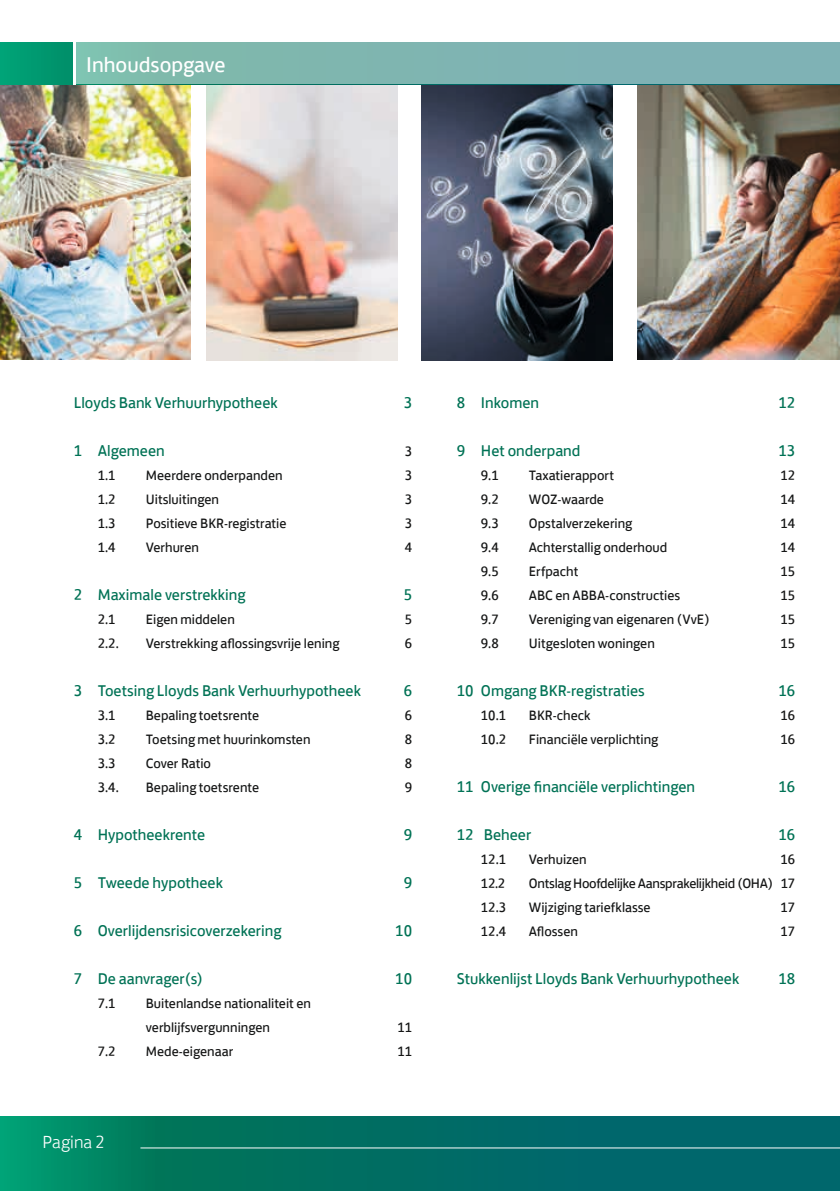
<style>
.page{position:relative;width:840px;height:1191px;background:#fff}
.page>*{position:absolute;margin:0;border:0;box-sizing:border-box;transform-origin:0 0}
.t1{font:22px "Lloyds Bank Jack";color:#fff}
.t2{font:300 18px "Lloyds Bank Jack";color:#fff}
.BODY{font:16px "Lloyds Bank Jack";color:#007255}
.BODY-2{font:14px/24px "Lloyds Bank Jack";color:#151616}
.BODY-3{font:14px "Lloyds Bank Jack";letter-spacing:-.02em;color:#151616}
</style>
<div class="page">
<svg style="left:0;top:1116px;width:839px;height:75px;background:#017266"></svg>
<hr style="left:140px;top:1147px;width:699px;height:1px;background:#fff">
<img style="left:0;top:84px;width:190px;height:276px">
<img style="left:206px;top:84px;width:191px;height:276px">
<img style="left:636px;top:84px;width:203px;height:276px">
<img style="left:421px;top:84px;width:191px;height:276px">
<div style="left:0;top:43px;width:839px;height:41px;background:#009a71"></div>
<div style="left:74px;top:43px;width:765px;height:41px;background:#7fb4b2"></div>
<hr style="left:74px;top:42px;width:2px;height:42px;background:#fff">
<h1 class="t1" style="left:86px;top:46px;width:138px">Hypotheek ids</h1>
<p class="t1" style="left:86px;top:46px;width:141px">Inhoudsopgave</p>
<p class="BODY" style="left:74px;top:390px;width:205px">Lloyds Bank Verhuurhypotheek</p>
<p class="BODY" style="left:403px;top:390px;width:10px">3</p>
<p class="BODY" style="left:74px;top:438px;width:92px">1 Algemeen</p>
<p class="BODY-2" style="left:404px;top:438px;width:9px">3</p>
<p class="BODY-2" style="left:98px;top:462px;width:19px">1.1</p>
<p class="BODY-2" style="left:146px;top:462px;width:138px">Meerdere onderpanden</p>
<p class="BODY-2" style="left:404px;top:462px;width:9px">3</p>
<p class="BODY-2" style="left:98px;top:486px;width:19px">1.2</p>
<p class="BODY-2" style="left:146px;top:486px;width:75px">Uitsluitingen</p>
<p class="BODY-2" style="left:404px;top:486px;width:9px">3</p>
<p class="BODY-2" style="left:98px;top:510px;width:19px">1.3</p>
<p class="BODY-2" style="left:146px;top:510px;width:142px">Positieve BKR-registratie</p>
<p class="BODY-2" style="left:404px;top:510px;width:9px">3</p>
<p class="BODY-2" style="left:98px;top:534px;width:19px">1.4</p>
<p class="BODY-2" style="left:146px;top:534px;width:55px">Verhuren</p>
<p class="BODY-2" style="left:404px;top:534px;width:9px">4</p>
<p class="BODY" style="left:74px;top:582px;width:173px">2 Maximale verstrekking</p>
<p class="BODY" style="left:403px;top:582px;width:10px">5</p>
<p class="BODY-2" style="left:98px;top:606px;width:19px">2.1</p>
<p class="BODY-2" style="left:146px;top:606px;width:90px">Eigen middelen</p>
<p class="BODY-2" style="left:404px;top:606px;width:9px">5</p>
<p class="BODY-2" style="left:98px;top:630px;width:22px">2.2.</p>
<p class="BODY-2" style="left:146px;top:630px;width:195px">Verstrekking aflossingsvrije lening</p>
<p class="BODY-2" style="left:404px;top:630px;width:9px">6</p>
<p class="BODY" style="left:74px;top:678px;width:288px">3 Toetsing Lloyds Bank Verhuurhypotheek</p>
<p class="BODY" style="left:403px;top:678px;width:10px">6</p>
<p class="BODY-2" style="left:98px;top:702px;width:19px">3.1</p>
<p class="BODY-2" style="left:146px;top:702px;width:115px">Bepaling toetsrente</p>
<p class="BODY-2" style="left:404px;top:702px;width:9px">6</p>
<p class="BODY-2" style="left:98px;top:726px;width:19px">3.2</p>
<p class="BODY-2" style="left:146px;top:726px;width:166px">Toetsing met huurinkomsten</p>
<p class="BODY-2" style="left:404px;top:726px;width:9px">8</p>
<p class="BODY-2" style="left:98px;top:750px;width:19px">3.3</p>
<p class="BODY-2" style="left:146px;top:750px;width:67px">Cover Ratio</p>
<p class="BODY-2" style="left:404px;top:750px;width:9px">8</p>
<p class="BODY-2" style="left:98px;top:774px;width:22px">3.4.</p>
<p class="BODY-2" style="left:146px;top:774px;width:115px">Bepaling toetsrente</p>
<p class="BODY-2" style="left:404px;top:774px;width:9px">9</p>
<p class="BODY" style="left:74px;top:822px;width:133px">4 Hypotheekrente</p>
<p class="BODY" style="left:403px;top:822px;width:10px">9</p>
<p class="BODY" style="left:74px;top:870px;width:151px">5 Tweede hypotheek</p>
<p class="BODY" style="left:403px;top:870px;width:10px">9</p>
<p class="BODY" style="left:74px;top:918px;width:209px">6 Overlijdensrisicoverzekering</p>
<p class="BODY" style="left:395px;top:918px;width:18px">10</p>
<p class="BODY" style="left:74px;top:966px;width:131px">7 De aanvrager(s)</p>
<p class="BODY" style="left:395px;top:966px;width:18px">10</p>
<p class="BODY-2" style="left:98px;top:990px;width:19px">7.1</p>
<p class="BODY-2" style="left:146px;top:990px;width:167px">Buitenlandse nationaliteit en verblijfsvergunningen</p>
<p class="BODY-2" style="left:397px;top:1014px;width:16px">11</p>
<p class="BODY-2" style="left:98px;top:1038px;width:19px">7.2</p>
<p class="BODY-2" style="left:146px;top:1038px;width:89px">Mede-eigenaar</p>
<p class="BODY-2" style="left:397px;top:1038px;width:16px">11</p>
<p class="t2" style="left:43px;top:1127px;width:63px">Pagina 2</p>
<p class="BODY" style="left:456px;top:390px;width:84px">8 Inkomen</p>
<p class="BODY" style="left:778px;top:390px;width:18px">12</p>
<p class="BODY" style="left:456px;top:438px;width:125px">9 Het onderpand</p>
<p class="BODY" style="left:778px;top:438px;width:18px">13</p>
<p class="BODY-2" style="left:480px;top:462px;width:19px">9.1</p>
<p class="BODY-2" style="left:528px;top:462px;width:87px">Taxatierapport</p>
<p class="BODY-2" style="left:780px;top:462px;width:16px">12</p>
<p class="BODY-2" style="left:480px;top:486px;width:19px">9.2</p>
<p class="BODY-2" style="left:528px;top:486px;width:77px">WOZ-waarde</p>
<p class="BODY-2" style="left:780px;top:486px;width:16px">14</p>
<p class="BODY-2" style="left:480px;top:510px;width:19px">9.3</p>
<p class="BODY-2" style="left:528px;top:510px;width:105px">Opstalverzekering</p>
<p class="BODY-2" style="left:780px;top:510px;width:16px">14</p>
<p class="BODY-2" style="left:480px;top:534px;width:19px">9.4</p>
<p class="BODY-2" style="left:528px;top:534px;width:140px">Achterstallig onderhoud</p>
<p class="BODY-2" style="left:780px;top:534px;width:16px">14</p>
<p class="BODY-2" style="left:480px;top:558px;width:19px">9.5</p>
<p class="BODY-2" style="left:528px;top:558px;width:51px">Erfpacht</p>
<p class="BODY-2" style="left:780px;top:558px;width:16px">15</p>
<p class="BODY-2" style="left:480px;top:582px;width:19px">9.6</p>
<p class="BODY-2" style="left:528px;top:582px;width:153px">ABC en ABBA-constructies</p>
<p class="BODY-2" style="left:780px;top:582px;width:16px">15</p>
<p class="BODY-2" style="left:480px;top:606px;width:19px">9.7</p>
<p class="BODY-2" style="left:528px;top:606px;width:182px">Vereniging van eigenaren (VvE)</p>
<p class="BODY-2" style="left:780px;top:606px;width:16px">15</p>
<p class="BODY-2" style="left:480px;top:630px;width:19px">9.8</p>
<p class="BODY-2" style="left:528px;top:630px;width:127px">Uitgesloten woningen</p>
<p class="BODY-2" style="left:780px;top:630px;width:16px">15</p>
<p class="BODY" style="left:456px;top:678px;width:189px">10 Omgang BKR-registraties</p>
<p class="BODY" style="left:778px;top:678px;width:18px">16</p>
<p class="BODY-2" style="left:480px;top:702px;width:27px">10.1</p>
<p class="BODY-2" style="left:528px;top:702px;width:63px">BKR-check</p>
<p class="BODY-2" style="left:780px;top:702px;width:16px">16</p>
<p class="BODY-2" style="left:480px;top:726px;width:27px">10.2</p>
<p class="BODY-2" style="left:528px;top:726px;width:131px">Financiële verplichting</p>
<p class="BODY-2" style="left:780px;top:726px;width:16px">16</p>
<p class="BODY" style="left:456px;top:774px;width:240px">11 Overige financiële verplichtingen</p>
<p class="BODY" style="left:778px;top:774px;width:18px">16</p>
<p class="BODY" style="left:456px;top:822px;width:76px">12 Beheer</p>
<p class="BODY" style="left:778px;top:822px;width:18px">16</p>
<p class="BODY-2" style="left:480px;top:846px;width:27px">12.1</p>
<p class="BODY-2" style="left:528px;top:846px;width:59px">Verhuizen</p>
<p class="BODY-2" style="left:780px;top:846px;width:16px">16</p>
<p class="BODY-2" style="left:480px;top:870px;width:26px">12.2</p>
<p class="BODY-3" style="left:528px;top:872px;width:268px">Ontslag Hoofdelijke Aansprakelijkheid (OHA) 17</p>
<p class="BODY-2" style="left:480px;top:894px;width:27px">12.3</p>
<p class="BODY-2" style="left:528px;top:894px;width:123px">Wijziging tariefklasse</p>
<p class="BODY-2" style="left:780px;top:894px;width:16px">17</p>
<p class="BODY-2" style="left:480px;top:918px;width:27px">12.4</p>
<p class="BODY-2" style="left:528px;top:918px;width:51px">Aflossen</p>
<p class="BODY-2" style="left:780px;top:918px;width:16px">17</p>
<p class="BODY" style="left:456px;top:966px;width:284px">Stukkenlijst Lloyds Bank Verhuurhypotheek</p>
<p class="BODY" style="left:778px;top:966px;width:18px">18</p>
</div>
